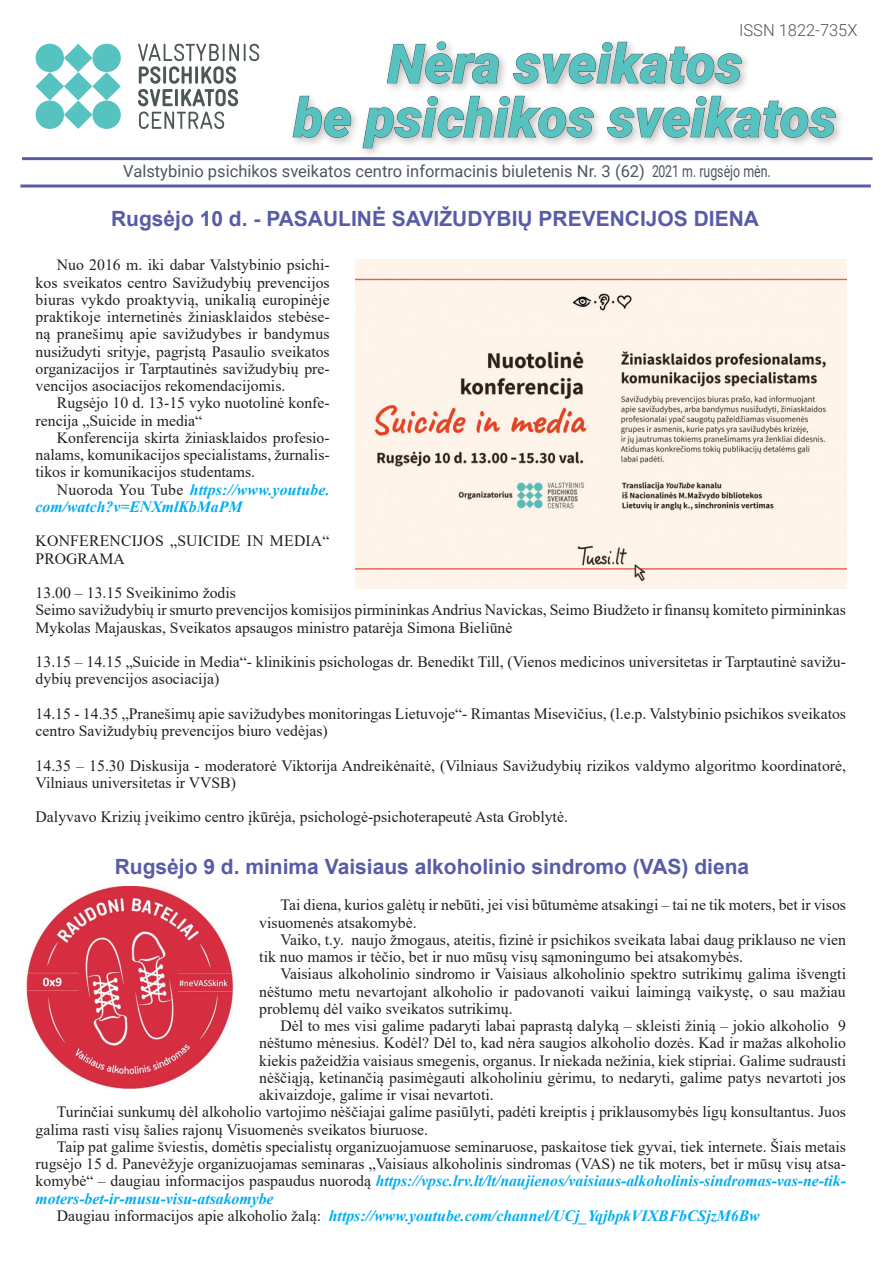
<style>
.page{position:relative;width:893px;height:1263px;background:#fff}
.page>*{position:absolute;margin:0;border:0;box-sizing:border-box;transform-origin:0 0}
.t1{font:italic 900 54px/54px "Roboto";color:#56c3c1;text-align:center}
.pavadinimas1{font:700 21px "Arial";color:#585ca7}
.t2{font:16.5px "Roboto";color:#4e5758}
.t3{font:300 16.5px "Roboto";color:#4e5758}
.tekstas{font:15.75px/17.2px "Times New Roman";color:#231f20}
.tekstas-2{font:italic 700 15.75px/17.2px "Times New Roman";color:#00aeef}
.s1{font-weight:400;font-style:normal;color:#231f20}
.s2{font-weight:700;font-style:italic;color:#00aeef}
</style>
<div class="page">
<svg style="left:36px;top:44px;width:85px;height:85px"></svg>
<svg style="left:138px;top:44px;width:121px;height:62px"></svg>
<svg style="left:139px;top:112px;width:85px;height:17px"></svg>
<div style="left:288px;top:37px;width:558px;height:122px;background:#231f20;opacity:.31"></div>
<svg style="left:387px;top:41px;width:112px;height:43px"></svg>
<svg style="left:513px;top:42px;width:229px;height:42px"></svg>
<svg style="left:292px;top:96px;width:60px;height:42px"></svg>
<svg style="left:362px;top:96px;width:232px;height:53px"></svg>
<svg style="left:607px;top:96px;width:229px;height:42px"></svg>
<hr style="left:22px;top:157px;width:851px;height:3px;background:#585ca7">
<hr style="left:20px;top:184px;width:851px;height:3px;background:#585ca7">
<img style="left:355px;top:259px;width:491px;height:329px">
<img style="left:26px;top:886px;width:208px;height:203px">
<p class="t3" style="left:739px;top:19px;width:120px">ISSN 1822-735X</p>
<p class="t1" style="left:293px;top:35px;width:545px">Nėra sveikatos<br>be psichikos sveikatos</p>
<p class="t2" style="left:123px;top:160px;width:649px">Valstybinio psichikos sveikatos centro informacinis biuletenis Nr. 3 (62) 2021 m. rugsėjo mėn.</p>
<p class="pavadinimas1" style="left:111px;top:204px;width:649px">Rugsėjo 10 d. - PASAULINĖ SAVIŽUDYBIŲ PREVENCIJOS DIENA</p>
<p class="tekstas" style="left:36px;top:256px;width:296px;text-align:justify;text-indent:21px">Nuo 2016 m. iki dabar Valstybinio psichi&shy;kos sveikatos centro Savižudybių prevencijos biuras vykdo proaktyvią, unikalią europinėje praktikoje internetinės žiniasklaidos stebėse&shy;ną pranešimų apie savižudybes ir bandymus nusižudyti srityje, pagrįstą Pasaulio sveikatos organizacijos ir Tarptautinės savižudybių pre&shy;vencijos asociacijos rekomendacijomis.</p>
<p class="tekstas" style="left:36px;top:394px;width:296px;text-indent:21px">Rugsėjo 10 d. 13-15 vyko nuotolinė konfe&shy;rencija „Suicide in media“</p>
<p class="tekstas" style="left:36px;top:428px;width:296px;text-align:justify;text-indent:21px">Konferencija skirta žiniasklaidos profesio&shy;nalams, komunikacijos specialistams, žurnalis&shy;tikos ir komunikacijos studentams.</p>
<p class="tekstas-2" style="left:36px;top:480px;width:296px;text-indent:21px"><span class="s1">Nuoroda You Tube</span> https://www.youtube. com/watch?v=ENXmlKbMaPM</p>
<p class="tekstas" style="left:36px;top:532px;width:295px">KONFERENCIJOS „SUICIDE IN MEDIA“<br>PROGRAMA</p>
<p class="tekstas" style="left:36px;top:584px;width:202px">13.00 – 13.15 Sveikinimo žodis</p>
<p class="tekstas" style="left:36px;top:601px;width:812px">Seimo savižudybių ir smurto prevencijos komisijos pirmininkas Andrius Navickas, Seimo Biudžeto ir finansų komiteto pirmininkas<br>Mykolas Majauskas, Sveikatos apsaugos ministro patarėja Simona Bieliūnė</p>
<p class="tekstas" style="left:36px;top:653px;width:812px">13.15 – 14.15 „Suicide in Media“- klinikinis psichologas dr. Benedikt Till, (Vienos medicinos universitetas ir Tarptautinė savižu&shy;dybių prevencijos asociacija)</p>
<p class="tekstas" style="left:36px;top:704px;width:812px">14.15 - 14.35 „Pranešimų apie savižudybes monitoringas Lietuvoje“- Rimantas Misevičius, (l.e.p. Valstybinio psichikos sveikatos centro Savižudybių prevencijos biuro vedėjas)</p>
<p class="tekstas" style="left:36px;top:756px;width:812px">14.35 – 15.30 Diskusija - moderatorė Viktorija Andreikėnaitė, (Vilniaus Savižudybių rizikos valdymo algoritmo koordinatorė,<br>Vilniaus universitetas ir VVSB)</p>
<p class="tekstas" style="left:36px;top:808px;width:534px">Dalyvavo Krizių įveikimo centro įkūrėja, psichologė-psichoterapeutė Asta Groblytė.</p>
<p class="pavadinimas1" style="left:115px;top:852px;width:636px">Rugsėjo 9 d. minima Vaisiaus alkoholinio sindromo (VAS) diena</p>
<p class="tekstas" style="left:259px;top:896px;width:588px;text-indent:21px">Tai diena, kurios galėtų ir nebūti, jei visi būtumėme atsakingi – tai ne tik moters, bet ir visos visuomenės atsakomybė.</p>
<p class="tekstas" style="left:259px;top:930px;width:588px;text-indent:21px">Vaiko, t.y. naujo žmogaus, ateitis, fizinė ir psichikos sveikata labai daug priklauso ne vien tik nuo mamos ir tėčio, bet ir nuo mūsų visų sąmoningumo bei atsakomybės.</p>
<p class="tekstas" style="left:259px;top:965px;width:588px;text-align:justify;text-indent:21px">Vaisiaus alkoholinio sindromo ir Vaisiaus alkoholinio spektro sutrikimų galima išvengti nėštumo metu nevartojant alkoholio ir padovanoti vaikui laimingą vaikystę, o sau mažiau problemų dėl vaiko sveikatos sutrikimų.</p>
<p class="tekstas" style="left:259px;top:1017px;width:588px;text-align:justify;text-indent:21px">Dėl to mes visi galime padaryti labai paprastą dalyką – skleisti žinią – jokio alkoholio 9 nėštumo mėnesius. Kodėl? Dėl to, kad nėra saugios alkoholio dozės. Kad ir mažas alkoholio kiekis pažeidžia vaisiaus smegenis, organus. Ir niekada nežinia, kiek stipriai. Galime sudrausti nėščiąją, ketinančią pasimėgauti alkoholiniu gėrimu, to nedaryti, galime patys nevartoti jos akivaizdoje, galime ir visai nevartoti.</p>
<p class="tekstas" style="left:36px;top:1103px;width:812px;text-indent:21px">Turinčiai sunkumų dėl alkoholio vartojimo nėščiajai galime pasiūlyti, padėti kreiptis į priklausomybės ligų konsultantus. Juos galima rasti visų šalies rajonų Visuomenės sveikatos biuruose.</p>
<p class="tekstas" style="left:36px;top:1137px;width:812px;text-align:justify;text-indent:21px">Taip pat galime šviestis, domėtis specialistų organizuojamuose seminaruose, paskaitose tiek gyvai, tiek internete. Šiais metais rugsėjo 15 d. Panevėžyje organizuojamas seminaras „Vaisiaus alkoholinis sindromas (VAS) ne tik moters, bet ir mūsų visų atsa&shy;komybė“ – daugiau informacijos paspaudus nuorodą <span class="s2">https://vpsc.lrv.lt/lt/naujienos/vaisiaus-alkoholinis-sindromas-vas-ne-tik&shy;moters-bet-ir-musu-visu-atsakomybe</span></p>
<p class="tekstas-2" style="left:57px;top:1206px;width:704px"><span class="s1">Daugiau informacijos apie alkoholio žalą:</span> https://www.youtube.com/channel/UCj_YqjbpkVIXBFbCSjzM6Bw</p>
</div>
